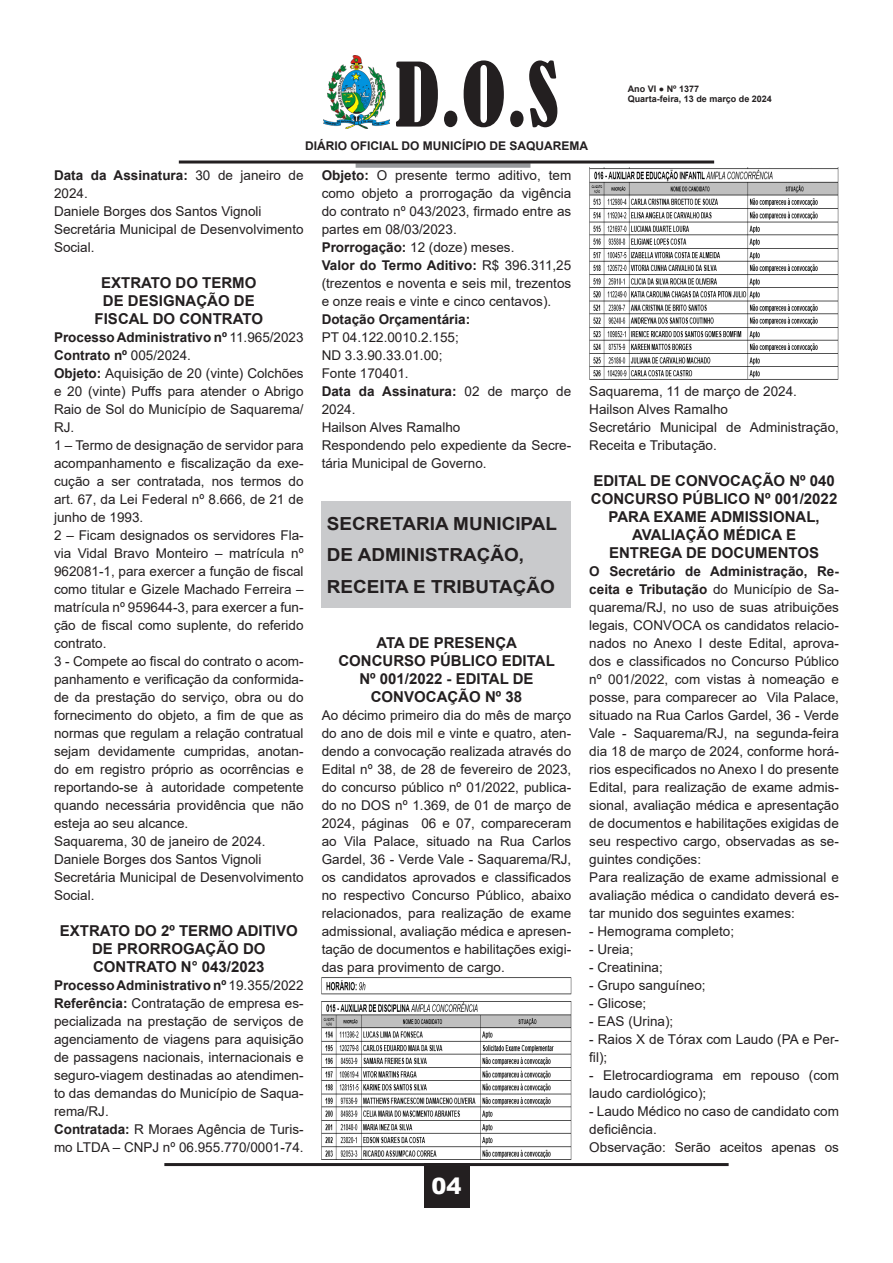
<style>
.page{position:relative;width:893px;height:1263px;background:#fff}
.page>*{position:absolute;margin:0;border:0;box-sizing:border-box;transform-origin:0 0}
.t1{font:condensed 82.5px "Bernard";color:#231f20}
.t2{font:900 22.5px "Arial";color:#fff}
.t3{font:700 18px "Arial";color:#231f20;scale:1.05 1}
.t4{font:700 15px/18px "Arial";color:#231f20;text-align:center}
.t5{font:13.5px/18px "Arial";color:#231f20;text-align:justify}
.t6{font:700 13.5px/18px "Arial";color:#231f20}
.t7{font:700 12px "Arial";color:#231f20}
.t8{font:700 9px/10.8px "Arial";color:#231f20}
.s1{font-weight:700}
.s2{font-weight:400}
</style>
<div class="page">
<hr style="left:164px;top:1163px;width:565px;height:3px;background:#231f20">
<div style="left:424px;top:1163px;width:45px;height:45px;background:#231f20"></div>
<img style="left:324px;top:55px;width:65px;height:73px">
<div style="left:356px;top:163px;width:174px;height:5px;background:#97999c"></div>
<hr style="left:179px;top:161px;width:535px;height:3px;background:#231f20">
<div style="left:322px;top:501px;width:249px;height:107px;background:#c9cacc"></div>
<img style="left:322px;top:977px;width:249px;height:183px">
<img style="left:589px;top:168px;width:250px;height:212px">
<h1 class="t1" style="left:395px;top:47px;width:165px">D.O.S</h1>
<p class="t7" style="left:305px;top:137px;width:285px">DIÁRIO OFICIAL DO MUNICÍPIO DE SAQUAREMA</p>
<p class="t8" style="left:628px;top:83px;width:146px">Ano VI ● Nº 1377<br>Quarta-feira, 13 de março de 2024</p>
<p class="t5" style="left:54px;top:166px;width:251px"><span class="s1">Data da Assinatura:</span> 30 de janeiro de<br>2024.</p>
<p class="t5" style="left:54px;top:202px;width:209px">Daniele Borges dos Santos Vignoli</p>
<p class="t5" style="left:54px;top:220px;width:251px">Secretária Municipal de Desenvolvimento<br>Social.</p>
<p class="t4" style="left:101px;top:274px;width:157px">EXTRATO DO TERMO</p>
<p class="t4" style="left:103px;top:292px;width:153px">DE DESIGNAÇÃO DE</p>
<p class="t4" style="left:95px;top:310px;width:170px">FISCAL DO CONTRATO</p>
<p class="t6" style="left:54px;top:328px;width:251px">Processo Administrativo nº <span class="s2">11.965/2023</span></p>
<p class="t6" style="left:54px;top:346px;width:138px">Contrato nº <span class="s2">005/2024.</span></p>
<p class="t5" style="left:54px;top:364px;width:251px"><span class="s1">Objeto:</span> Aquisição de 20 (vinte) Colchões e 20 (vinte) Puffs para atender o Abrigo Raio de Sol do Município de Saquarema/ RJ.</p>
<p class="t5" style="left:54px;top:436px;width:251px">1 – Termo de designação de servidor para acompanhamento e fiscalização da exe&shy;cução a ser contratada, nos termos do art. 67, da Lei Federal nº 8.666, de 21 de junho de 1993.</p>
<p class="t5" style="left:54px;top:526px;width:251px">2 – Ficam designados os servidores Fla&shy;via Vidal Bravo Monteiro – matrícula nº 962081-1, para exercer a função de fiscal como titular e Gizele Machado Ferreira – matrícula nº 959644-3, para exercer a fun&shy;ção de fiscal como suplente, do referido contrato.</p>
<p class="t5" style="left:54px;top:652px;width:251px">3 - Compete ao fiscal do contrato o acom&shy;panhamento e verificação da conformida&shy;de da prestação do serviço, obra ou do fornecimento do objeto, a fim de que as normas que regulam a relação contratual sejam devidamente cumpridas, anotan&shy;do em registro próprio as ocorrências e reportando-se à autoridade competente quando necessária providência que não esteja ao seu alcance.</p>
<p class="t5" style="left:54px;top:832px;width:213px">Saquarema, 30 de janeiro de 2024.</p>
<p class="t5" style="left:54px;top:850px;width:209px">Daniele Borges dos Santos Vignoli</p>
<p class="t5" style="left:54px;top:868px;width:251px">Secretária Municipal de Desenvolvimento<br>Social.</p>
<p class="t4" style="left:60px;top:922px;width:239px">EXTRATO DO 2º TERMO ADITIVO<br>DE PRORROGAÇÃO DO</p>
<p class="t4" style="left:93px;top:958px;width:173px">CONTRATO N° 043/2023</p>
<p class="t6" style="left:54px;top:976px;width:251px">Processo Administrativo nº <span class="s2">19.355/2022</span></p>
<p class="t5" style="left:54px;top:994px;width:251px"><span class="s1">Referência:</span> Contratação de empresa es&shy;pecializada na prestação de serviços de agenciamento de viagens para aquisição de passagens nacionais, internacionais e seguro-viagem destinadas ao atendimen&shy;to das demandas do Município de Saqua&shy;rema/RJ.</p>
<p class="t5" style="left:54px;top:1120px;width:251px"><span class="s1">Contratada:</span> R Moraes Agência de Turis&shy;mo LTDA – CNPJ nº 06.955.770/0001-74.</p>
<p class="t5" style="left:322px;top:166px;width:251px"><span class="s1">Objeto:</span> O presente termo aditivo, tem como objeto a prorrogação da vigência do contrato nº 043/2023, firmado entre as partes em 08/03/2023.</p>
<p class="t5" style="left:322px;top:238px;width:194px"><span class="s1">Prorrogação:</span> 12 (doze) meses.</p>
<p class="t5" style="left:322px;top:256px;width:251px"><span class="s1">Valor do Termo Aditivo:</span> R$ 396.311,25 (trezentos e noventa e seis mil, trezentos e onze reais e vinte e cinco centavos).</p>
<p class="t6" style="left:322px;top:310px;width:150px">Dotação Orçamentária:</p>
<p class="t5" style="left:322px;top:328px;width:139px">PT 04.122.0010.2.155;</p>
<p class="t5" style="left:322px;top:346px;width:122px">ND 3.3.90.33.01.00;</p>
<p class="t5" style="left:322px;top:364px;width:89px">Fonte 170401.</p>
<p class="t6" style="left:322px;top:382px;width:251px">Data da Assinatura: <span class="s2">02 de março de<br>2024.</span></p>
<p class="t5" style="left:322px;top:418px;width:140px">Hailson Alves Ramalho</p>
<p class="t5" style="left:322px;top:436px;width:251px">Respondendo pelo expediente da Secre&shy;tária Municipal de Governo.</p>
<p class="t3" style="left:327px;top:511px;width:221px">SECRETARIA MUNICIPAL</p>
<p class="t3" style="left:327px;top:542px;width:189px">DE ADMINISTRAÇÃO,</p>
<p class="t3" style="left:327px;top:574px;width:219px">RECEITA E TRIBUTAÇÃO</p>
<p class="t4" style="left:376px;top:634px;width:142px">ATA DE PRESENÇA</p>
<p class="t4" style="left:338px;top:652px;width:218px">CONCURSO PÚBLICO EDITAL</p>
<p class="t4" style="left:359px;top:670px;width:176px">Nº 001/2022 - EDITAL DE</p>
<p class="t4" style="left:371px;top:688px;width:153px">CONVOCAÇÃO Nº 38</p>
<p class="t5" style="left:322px;top:706px;width:251px">Ao décimo primeiro dia do mês de março do ano de dois mil e vinte e quatro, aten&shy;dendo a convocação realizada através do Edital nº 38, de 28 de fevereiro de 2023, do concurso público nº 01/2022, publica&shy;do no DOS nº 1.369, de 01 de março de 2024, páginas 06 e 07, compareceram ao Vila Palace, situado na Rua Carlos Gardel, 36 - Verde Vale - Saquarema/RJ, os candidatos aprovados e classificados no respectivo Concurso Público, abaixo relacionados, para realização de exame admissional, avaliação médica e apresen&shy;tação de documentos e habilitações exigi&shy;das para provimento de cargo.</p>
<h2 class="t2" style="left:431px;top:1170px;width:32px">04</h2>
<p class="t5" style="left:589px;top:382px;width:209px">Saquarema, 11 de março de 2024.</p>
<p class="t5" style="left:589px;top:400px;width:140px">Hailson Alves Ramalho</p>
<p class="t5" style="left:589px;top:418px;width:251px">Secretário Municipal de Administração,<br>Receita e Tributação.</p>
<p class="t4" style="left:593px;top:472px;width:243px">EDITAL DE CONVOCAÇÃO Nº 040</p>
<p class="t4" style="left:591px;top:490px;width:248px">CONCURSO PÚBLICO Nº 001/2022</p>
<p class="t4" style="left:609px;top:508px;width:213px">PARA EXAME ADMISSIONAL,</p>
<p class="t4" style="left:632px;top:526px;width:165px">AVALIAÇÃO MÉDICA E</p>
<p class="t4" style="left:609px;top:544px;width:212px">ENTREGA DE DOCUMENTOS</p>
<p class="t5" style="left:589px;top:562px;width:251px"><span class="s1">O Secretário de Administração, Re&shy;ceita e Tributação</span> do Município de Sa&shy;quarema/RJ, no uso de suas atribuições legais, CONVOCA os candidatos relacio&shy;nados no Anexo I deste Edital, aprova&shy;dos e classificados no Concurso Público nº 001/2022, com vistas à nomeação e posse, para comparecer ao Vila Palace, situado na Rua Carlos Gardel, 36 - Verde Vale - Saquarema/RJ, na segunda-feira dia 18 de março de 2024, conforme horá&shy;rios especificados no Anexo I do presente Edital, para realização de exame admis&shy;sional, avaliação médica e apresentação de documentos e habilitações exigidas de seu respectivo cargo, observadas as se&shy;guintes condições:</p>
<p class="t5" style="left:589px;top:868px;width:251px">Para realização de exame admissional e avaliação médica o candidato deverá es&shy;tar munido dos seguintes exames:</p>
<p class="t5" style="left:589px;top:922px;width:146px">- Hemograma completo;</p>
<p class="t5" style="left:589px;top:940px;width:46px">- Ureia;</p>
<p class="t5" style="left:589px;top:958px;width:75px">- Creatinina;</p>
<p class="t5" style="left:589px;top:976px;width:118px">- Grupo sanguíneo;</p>
<p class="t5" style="left:589px;top:994px;width:59px">- Glicose;</p>
<p class="t5" style="left:589px;top:1012px;width:86px">- EAS (Urina);</p>
<p class="t5" style="left:589px;top:1030px;width:251px">- Raios X de Tórax com Laudo (PA e Per&shy;fil);</p>
<p class="t5" style="left:589px;top:1066px;width:251px">- Eletrocardiograma em repouso (com laudo cardiológico);</p>
<p class="t5" style="left:589px;top:1102px;width:251px">- Laudo Médico no caso de candidato com deficiência.</p>
<p class="t5" style="left:589px;top:1138px;width:251px">Observação: Serão aceitos apenas os</p>
</div>
